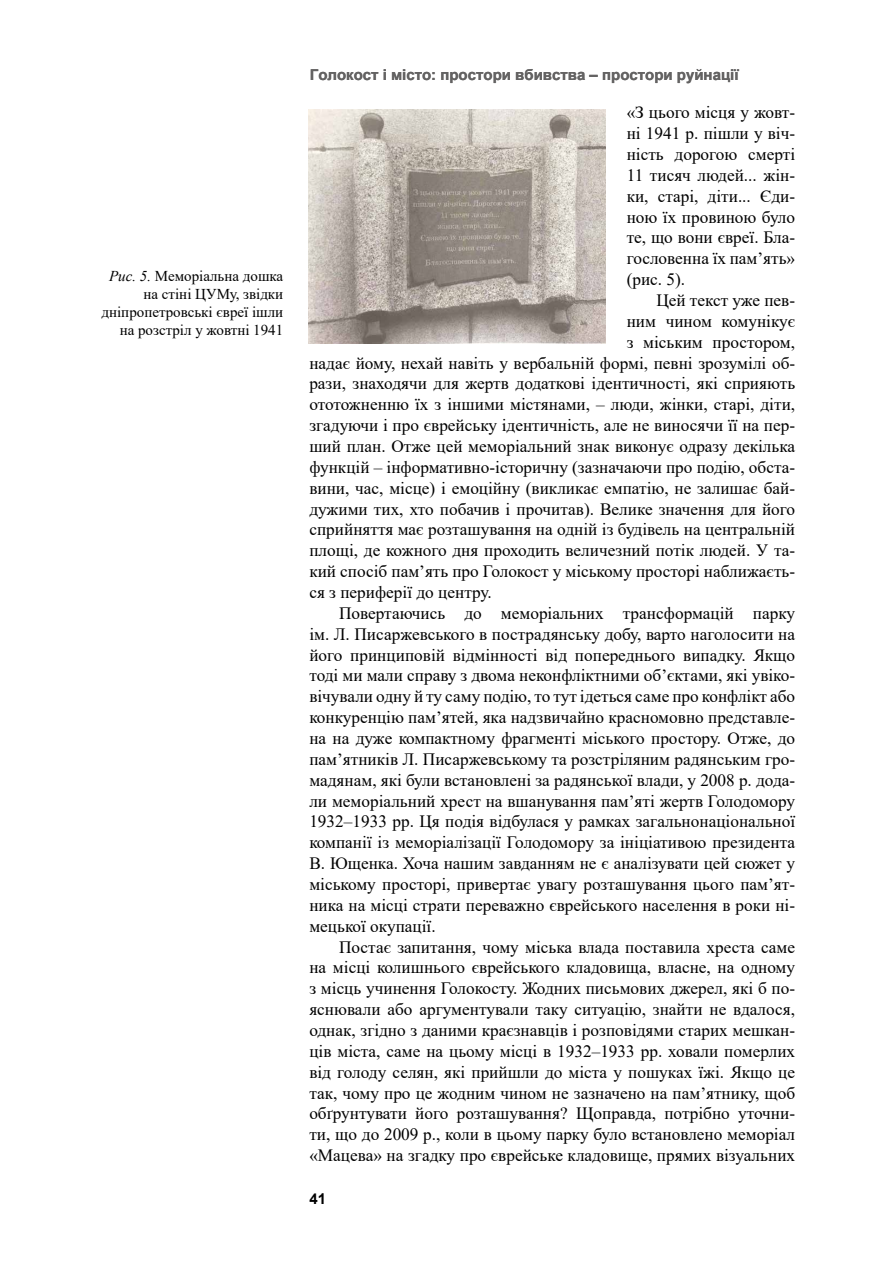
<style>
.page{position:relative;width:893px;height:1263px;background:#fff}
.page>*{position:absolute;margin:0;border:0;box-sizing:border-box;transform-origin:0 0}
.t1{font:17.25px/20.9px "Times New Roman";color:#000;text-align:justify}
.t2{font:15px/18px "Times New Roman";color:#000;text-align:right}
.t3{font:700 15px "Arial";color:#646363}
.t4{font:700 15px "Arial";color:#000}
.s1{font-style:italic}
</style>
<div class="page">
<img style="left:309px;top:109px;width:296px;height:234px">
<p class="t2" style="left:101px;top:266px;width:183px"><span class="s1">Рис. 5.</span> Меморіальна дошка на стіні ЦУМу, звідки дніпропетровські євреї ішли на розстріл у жовтні 1941</p>
<p class="t3" style="left:310px;top:64px;width:430px">Голокост і місто: простори вбивства – простори руйнації</p>
<p class="t1" style="left:627px;top:102px;width:170px">«З цього місця у жовт&shy;ні 1941 р. пішли у віч&shy;ність дорогою смерті 11 тисяч людей... жін&shy;ки, старі, діти... Єди&shy;ною їх провиною було те, що вони євреї. Бла&shy;гословенна їх пам’ять» (рис. 5).</p>
<p class="t1" style="left:656px;top:289px;width:140px">Цей текст уже пев-</p>
<p class="t1" style="left:627px;top:310px;width:170px">ним чином комунікує</p>
<p class="t1" style="left:627px;top:331px;width:170px">з міським простором,</p>
<p class="t1" style="left:309px;top:352px;width:487px">надає йому, нехай навіть у вербальній формі, певні зрозумілі об-</p>
<p class="t1" style="left:309px;top:373px;width:487px">рази, знаходячи для жертв додаткові ідентичності, які сприяють</p>
<p class="t1" style="left:309px;top:393px;width:487px">ототожненню їх з іншими містянами, – люди, жінки, старі, діти,</p>
<p class="t1" style="left:309px;top:414px;width:487px">згадуючи і про єврейську ідентичність, але не виносячи її на пер-</p>
<p class="t1" style="left:309px;top:435px;width:487px">ший план. Отже цей меморіальний знак виконує одразу декілька</p>
<p class="t1" style="left:309px;top:456px;width:487px">функцій – інформативно-історичну (зазначаючи про подію, обста-</p>
<p class="t1" style="left:309px;top:477px;width:487px">вини, час, місце) і емоційну (викликає емпатію, не залишає бай-</p>
<p class="t1" style="left:309px;top:498px;width:487px">дужими тих, хто побачив і прочитав). Велике значення для його</p>
<p class="t1" style="left:309px;top:519px;width:487px">сприйняття має розташування на одній із будівель на центральній</p>
<p class="t1" style="left:309px;top:539px;width:487px">площі, де кожного дня проходить величезний потік людей. У та-</p>
<p class="t1" style="left:309px;top:560px;width:487px">кий спосіб пам’ять про Голокост у міському просторі наближаєть-</p>
<p class="t1" style="left:309px;top:581px;width:184px">ся з периферії до центру.</p>
<p class="t1" style="left:339px;top:602px;width:458px">Повертаючись до меморіальних трансформацій парку</p>
<p class="t1" style="left:309px;top:623px;width:487px">ім. Л. Писаржевського в пострадянську добу, варто наголосити на</p>
<p class="t1" style="left:309px;top:644px;width:487px">його принциповій відмінності від попереднього випадку. Якщо</p>
<p class="t1" style="left:309px;top:665px;width:487px">тоді ми мали справу з двома неконфліктними об’єктами, які увіко-</p>
<p class="t1" style="left:309px;top:685px;width:487px">вічували одну й ту саму подію, то тут ідеться саме про конфлікт або</p>
<p class="t1" style="left:309px;top:706px;width:487px">конкуренцію пам’ятей, яка надзвичайно красномовно представле-</p>
<p class="t1" style="left:309px;top:727px;width:487px">на на дуже компактному фрагменті міського простору. Отже, до</p>
<p class="t1" style="left:309px;top:748px;width:487px">пам’ятників Л. Писаржевському та розстріляним радянським гро-</p>
<p class="t1" style="left:309px;top:769px;width:487px">мадянам, які були встановлені за радянської влади, у 2008 р. дода-</p>
<p class="t1" style="left:309px;top:790px;width:487px">ли меморіальний хрест на вшанування пам’яті жертв Голодомору</p>
<p class="t1" style="left:309px;top:811px;width:487px">1932–1933 рр. Ця подія відбулася у рамках загальнонаціональної</p>
<p class="t1" style="left:309px;top:831px;width:487px">компанії із меморіалізації Голодомору за ініціативою президента</p>
<p class="t1" style="left:309px;top:852px;width:487px">В. Ющенка. Хоча нашим завданням не є аналізувати цей сюжет у</p>
<p class="t1" style="left:309px;top:873px;width:487px">міському просторі, привертає увагу розташування цього пам’ят-</p>
<p class="t1" style="left:309px;top:894px;width:487px">ника на місці страти переважно єврейського населення в роки ні-</p>
<p class="t1" style="left:309px;top:915px;width:128px">мецької окупації.</p>
<p class="t1" style="left:339px;top:936px;width:458px">Постає запитання, чому міська влада поставила хреста саме</p>
<p class="t1" style="left:309px;top:957px;width:487px">на місці колишнього єврейського кладовища, власне, на одному</p>
<p class="t1" style="left:309px;top:977px;width:487px">з місць учинення Голокосту. Жодних письмових джерел, які б по-</p>
<p class="t1" style="left:309px;top:998px;width:487px">яснювали або аргументували таку ситуацію, знайти не вдалося,</p>
<p class="t1" style="left:309px;top:1019px;width:487px">однак, згідно з даними краєзнавців і розповідями старих мешкан-</p>
<p class="t1" style="left:309px;top:1040px;width:487px">ців міста, саме на цьому місці в 1932–1933 рр. ховали померлих</p>
<p class="t1" style="left:309px;top:1061px;width:487px">від голоду селян, які прийшли до міста у пошуках їжі. Якщо це</p>
<p class="t1" style="left:309px;top:1082px;width:487px">так, чому про це жодним чином не зазначено на пам’ятнику, щоб</p>
<p class="t1" style="left:309px;top:1103px;width:487px">обґрунтувати його розташування? Щоправда, потрібно уточни-</p>
<p class="t1" style="left:309px;top:1123px;width:487px">ти, що до 2009 р., коли в цьому парку було встановлено меморіал</p>
<p class="t1" style="left:309px;top:1144px;width:487px">«Мацева» на згадку про єврейське кладовище, прямих візуальних</p>
<p class="t4" style="left:309px;top:1188px;width:18px">41</p>
</div>
